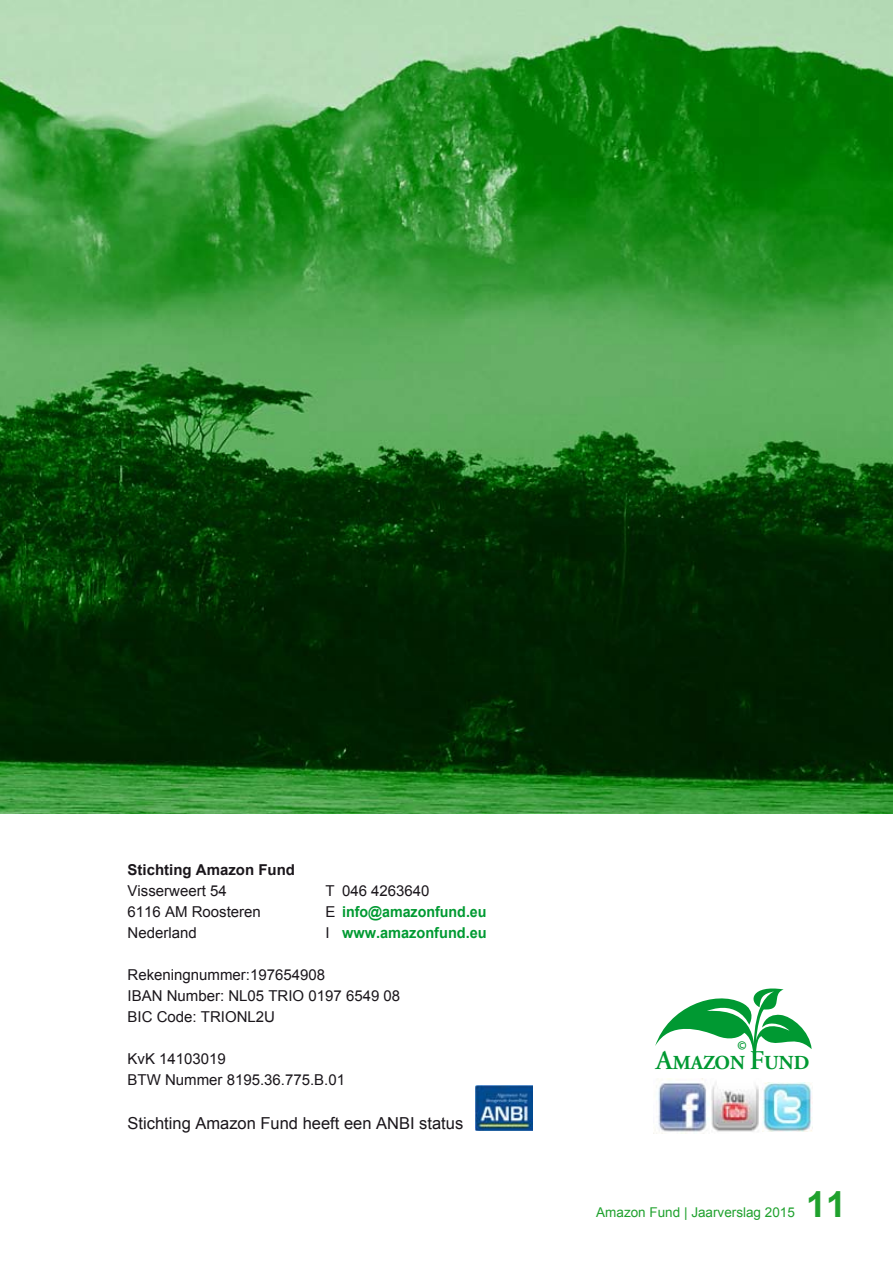
<style>
.page{position:relative;width:893px;height:1263px;background:#fff}
.page>*{position:absolute;margin:0;border:0;box-sizing:border-box;transform-origin:0 0}
.t1{font:700 36px "Arial";color:#1fa12d}
.t2{font:700 19.8px "Adobe Garamond Pro";color:#009932}
.t3{font:16.5px "Arial";color:#1a161b}
.t4{font:15px/21px "Arial";color:#1a161b}
.t5{font:700 15px "Arial";color:#1a161b}
.t6{font:700 15px "Arial";color:#019a32;scale:.95 1}
.t7{font:700 15px "Arial";color:#019a32}
.t8{font:13.5px "Arial";color:#1fa12d}
.t9{font:700 13.5px "Myriad";color:#009932}
.s1{font-weight:400;color:#1a161b}
.s2{font-weight:600;font-size:27px}
</style>
<div class="page">
<svg style="left:655px;top:988px;width:157px;height:79px"></svg>
<img style="left:475px;top:1085px;width:57px;height:46px">
<img style="left:658px;top:1079px;width:50px;height:53px">
<img style="left:708px;top:1082px;width:51px;height:50px">
<img style="left:762px;top:1082px;width:50px;height:50px">
<img style="left:0;top:0;width:893px;height:814px">
<p class="t5" style="left:128px;top:860px;width:169px">Stichting Amazon Fund</p>
<p class="t4" style="left:128px;top:880px;width:101px">Visserweert 54</p>
<p class="t4" style="left:326px;top:880px;width:106px">T 046 4263640</p>
<p class="t4" style="left:128px;top:901px;width:135px">6116 AM Roosteren</p>
<p class="t6" style="left:326px;top:902px;width:171px"><span class="s1">E</span> info@amazonfund.eu</p>
<p class="t4" style="left:128px;top:922px;width:71px">Nederland</p>
<p class="t7" style="left:326px;top:923px;width:163px"><span class="s1">I</span> www.amazonfund.eu</p>
<p class="t4" style="left:128px;top:964px;width:274px">Rekeningnummer:197654908<br>IBAN Number: NL05 TRIO 0197 6549 08<br>BIC Code: TRIONL2U</p>
<p class="t4" style="left:128px;top:1048px;width:219px">KvK 14103019<br>BTW Nummer 8195.36.775.B.01</p>
<p class="t3" style="left:128px;top:1112px;width:337px">Stichting Amazon Fund heeft een ANBI status</p>
<p class="t9" style="left:737px;top:1038px;width:11px">©</p>
<h2 class="t2" style="left:656px;top:1051px;width:155px"><span class="s2">A</span>MAZON <span class="s2">F</span>UND</h2>
<p class="t8" style="left:596px;top:1203px;width:200px">Amazon Fund | Jaarverslag 2015</p>
<h1 class="t1" style="left:806px;top:1180px;width:42px">11</h1>
</div>
